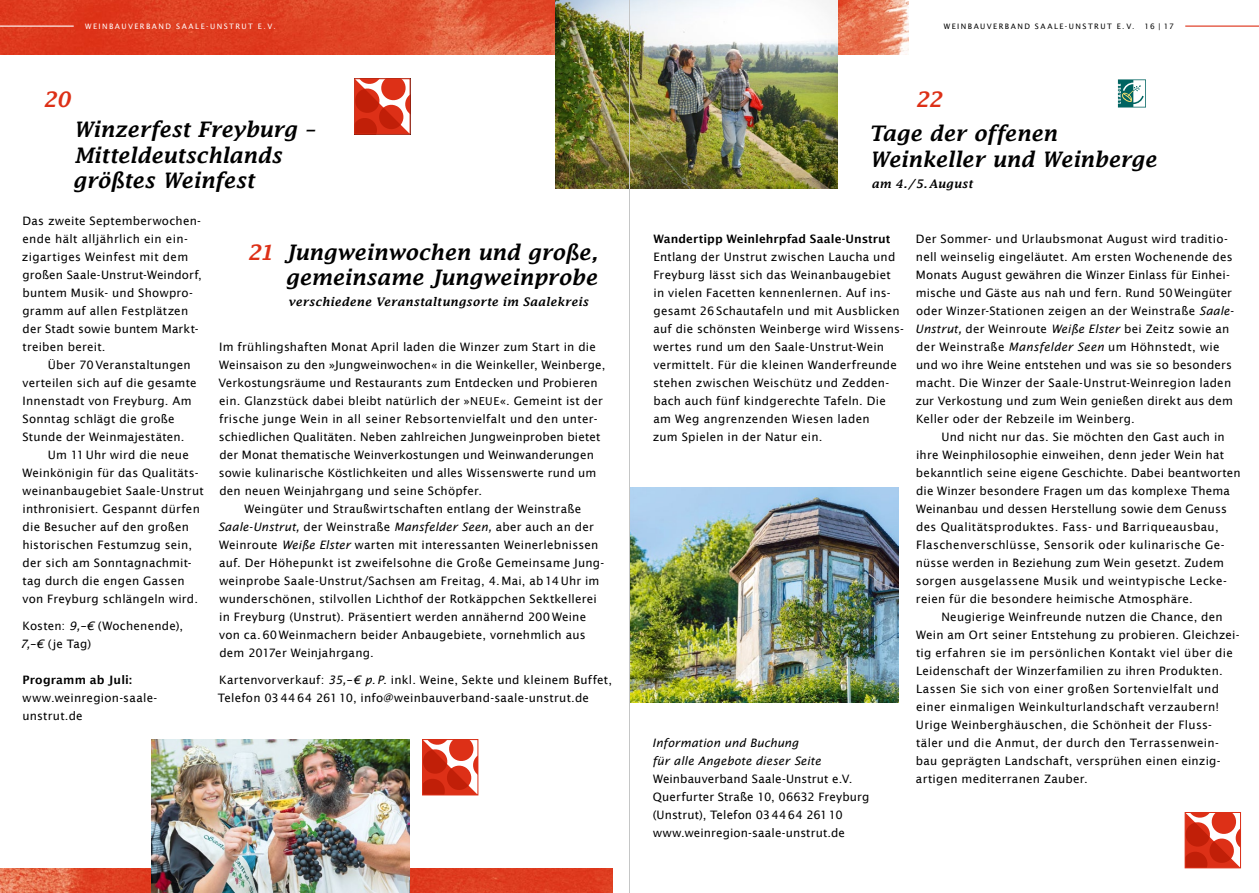
<style>
.page{position:relative;width:1259px;height:893px;background:#fff}
.page>*{position:absolute;margin:0;border:0;box-sizing:border-box;transform-origin:0 0}
.t1{font:italic 600 21px/25.5px "Lucida Fax";color:#000}
.t2{font:italic 600 21px "Lucida Fax";color:#dd3017}
.t3{font:11.7px/18px "Lucida Sans";letter-spacing:.02em;color:#000}
.t4{font:italic 11.7px/18px "Lucida Sans";letter-spacing:.01em;color:#000}
.t5{font:italic 600 11.7px "Lucida Fax";letter-spacing:.03em;color:#000}
.t6{font:600 11.7px "Lucida Sans";letter-spacing:.005em;color:#000}
.t7{font:7.5px "Lucida Sans";letter-spacing:.195em;color:#000}
.t8{font:7.5px "Lucida Sans";letter-spacing:.195em;color:#fff}
.s1{font-style:italic}
.s2{font-size:10.8px}
.s3{font-style:normal}
</style>
<div class="page">
<img style="left:0;top:0;width:556px;height:54px">
<img style="left:838px;top:0;width:70px;height:54px">
<img style="left:0;top:868px;width:612px;height:25px">
<svg style="left:356px;top:80px;width:52px;height:53px"></svg>
<div style="left:354px;top:78px;width:56px;height:57px;border:1px solid #dd3017"></div>
<svg style="left:424px;top:741px;width:52px;height:52px"></svg>
<div style="left:422px;top:739px;width:56px;height:56px;border:1px solid #dd3017"></div>
<svg style="left:1186px;top:814px;width:53px;height:52px"></svg>
<div style="left:1184px;top:812px;width:57px;height:56px;border:1px solid #dd3017"></div>
<img style="left:556px;top:0;width:282px;height:189px">
<hr style="left:1185px;top:26px;width:74px;height:1px;background:#dd3017">
<hr style="left:0;top:26px;width:74px;height:1px;background:#fff">
<img style="left:152px;top:739px;width:258px;height:154px">
<img style="left:630px;top:488px;width:268px;height:214px">
<svg style="left:1118px;top:79px;width:28px;height:28px"></svg>
<hr style="left:629px;top:0;width:1px;height:893px;background:#c5c6c6">
<p class="t8" style="left:85px;top:22px;width:192px">We inb auve rb and Saale-U nstrut e . V.</p>
<p class="t7" style="left:944px;top:22px;width:192px">We inb auverb and Saale-U nstrut e . V.</p>
<p class="t7" style="left:1144px;top:22px;width:31px">16 | 17</p>
<h1 class="t2" style="left:43px;top:88px;width:29px">20</h1>
<h1 class="t2" style="left:915px;top:88px;width:28px">22</h1>
<h1 class="t1" style="left:73px;top:117px;width:244px">Winzerfest Freyburg –<br>Mitteldeutschlands größtes Weinfest</h1>
<p class="t3" style="left:22px;top:212px;width:182px">Das zweite Septemberwochen&shy;ende hält alljährlich ein ein&shy;zigartiges Weinfest mit dem großen Saale-U nstrut-Weindorf, buntem Musik- und Showpro&shy;gramm auf allen Festplätzen der Stadt sowie buntem Markt&shy;treiben bereit.</p>
<p class="t3" style="left:22px;top:356px;width:176px;text-indent:25px">Über 70 Veranstaltungen verteilen sich auf die gesamte<br>I nnenstadt von Freyburg. Am<br>Sonntag schlägt die große<br>Stunde der Weinmajestäten.</p>
<p class="t3" style="left:22px;top:446px;width:183px;text-indent:25px">Um 11 Uhr wird die neue<br>Weinkönigin für das Qualitäts&shy;weinanbaugebiet Saale-U nstrut inthronisiert. Gespannt dürfen die Besucher auf den großen historischen Festumzug sein, der sich am Sonntagnachmit&shy;tag durch die engen Gassen von Freyburg schlängeln wird.</p>
<p class="t3" style="left:20px;top:617px;width:165px">Kosten: <span class="s1">9,–€</span> (Wochenende),<br><span class="s1">7,–€</span> (je Tag)</p>
<p class="t6" style="left:22px;top:673px;width:111px">Programm ab Juli:</p>
<p class="t3" style="left:22px;top:689px;width:136px">www.weinregion-saale&shy;unstrut.de</p>
<h1 class="t2" style="left:247px;top:241px;width:28px">21</h1>
<h1 class="t1" style="left:285px;top:239px;width:314px">Jungweinwochen und große, gemeinsame Jungweinprobe</h1>
<p class="t5" style="left:288px;top:295px;width:301px">verschiedene Veranstaltungsorte im Saalekreis</p>
<p class="t3" style="left:219px;top:338px;width:378px">I m frühlingshaften Monat April laden die Winzer zum Start in die</p>
<p class="t3" style="left:219px;top:356px;width:387px">Weinsaison zu den »Jungweinwochen« in die Weinkeller, Weinberge,</p>
<p class="t3" style="left:219px;top:374px;width:381px">Verkostungsräume und Restaurants zum Entdecken und Probieren</p>
<p class="t3" style="left:219px;top:392px;width:385px">ein. Glanzstück dabei bleibt natürlich der »<span class="s2">N EU E</span>«. Gemeint ist der</p>
<p class="t3" style="left:219px;top:410px;width:380px">frische junge Wein in all seiner Rebsortenvielfalt und den unter-</p>
<p class="t3" style="left:219px;top:428px;width:383px">schiedlichen Qualitäten. Neben zahlreichen Jungweinproben bietet</p>
<p class="t3" style="left:219px;top:446px;width:376px">der Monat thematische Weinverkostungen und Weinwanderungen</p>
<p class="t3" style="left:219px;top:464px;width:379px">sowie kulinarische Köstlichkeiten und alles Wissenswerte rund um</p>
<p class="t3" style="left:219px;top:482px;width:264px">den neuen Weinjahrgang und seine Schöpfer.</p>
<p class="t3" style="left:244px;top:500px;width:338px">Weingüter und Straußwirtschaften entlang der Weinstraße</p>
<p class="t4" style="left:218px;top:518px;width:377px">Saale-Unstrut, <span class="s3">der Weinstraße</span> Mansfelder Seen, <span class="s3">aber auch an der</span></p>
<p class="t3" style="left:219px;top:536px;width:381px">Weinroute <span class="s1">Weiße Elster</span> warten mit interessanten Weinerlebnissen</p>
<p class="t3" style="left:219px;top:554px;width:387px">auf. Der Höhepunkt ist zweifelsohne die Große Gemeinsame Jung-</p>
<p class="t3" style="left:219px;top:572px;width:381px">weinprobe Saale-U nstrut/Sachsen am Freitag, 4. Mai, ab14 U hr im</p>
<p class="t3" style="left:219px;top:590px;width:379px">wunderschönen, stilvollen Lichthof der Rotkäppchen Sektkellerei</p>
<p class="t3" style="left:219px;top:608px;width:368px">in Freyburg (U nstrut). Präsentiert werden annähernd 200 Weine</p>
<p class="t3" style="left:219px;top:626px;width:368px">von ca.60 Weinmachern beider Anbaugebiete, vornehmlich aus</p>
<p class="t3" style="left:219px;top:644px;width:156px">dem 2017er Weinjahrgang.</p>
<p class="t3" style="left:218px;top:671px;width:396px">Kartenvorverkauf: <span class="s1">35,–€ p. P.</span> inkl. Weine, Sekte und kleinem Buffet,<br>Telefon 034464 26110, info@weinbauverband-saale-unstrut.de</p>
<h1 class="t1" style="left:869px;top:121px;width:289px">Tage der offenen<br>Weinkeller und Weinberge</h1>
<p class="t5" style="left:871px;top:177px;width:103px">am 4./5. August</p>
<p class="t6" style="left:653px;top:232px;width:239px">Wandertipp Weinlehrpfad Saale-Unstrut</p>
<p class="t3" style="left:653px;top:248px;width:252px">Entlang der U nstrut zwischen Laucha und Freyburg lässt sich das Weinanbaugebiet<br>in vielen Facetten kennenlernen. Auf ins&shy;gesamt 26 Schautafeln und mit Ausblicken auf die schönsten Weinberge wird Wissens&shy;wertes rund um den Saale-U nstrut-Wein vermittelt. Für die kleinen Wanderfreunde stehen zwischen Weischütz und Zedden&shy;bach auch fünf kindgerechte Tafeln. Die am Weg angrenzenden Wiesen laden<br>zum Spielen in der Natur ein.</p>
<p class="t4" style="left:652px;top:734px;width:170px">Information und Buchung<br>für alle Angebote dieser Seite</p>
<p class="t3" style="left:652px;top:770px;width:218px">Weinbauverband Saale-U nstrut e.V.<br>Querfurter Straße 10, 06632 Freyburg (U nstrut), Telefon 034464 26110 www.weinregion-saale-unstrut.de</p>
<p class="t3" style="left:915px;top:230px;width:320px">Der Sommer- und U rlaubsmonat August wird traditio&shy;nell weinselig eingeläutet. Am ersten Wochenende des Monats August gewähren die Winzer Einlass für Einhei&shy;mische und Gäste aus nah und fern. Rund 50 Weingüter oder Winzer-Stationen zeigen an der Weinstraße <span class="s1">Saale-Unstrut,</span> der Weinroute <span class="s1">Weiße Elster</span> bei Zeitz sowie an der Weinstraße <span class="s1">Mansfelder Seen</span> um H öhnstedt, wie und wo ihre Weine entstehen und was sie so besonders macht. Die Winzer der Saale-U nstrut-Weinregion laden zur Verkostung und zum Wein genießen direkt aus dem Keller oder der Rebzeile im Weinberg.</p>
<p class="t3" style="left:941px;top:428px;width:285px">U nd nicht nur das. Sie möchten den Gast auch in</p>
<p class="t3" style="left:916px;top:446px;width:310px">ihre Weinphilosophie einweihen, denn jeder Wein hat</p>
<p class="t3" style="left:916px;top:464px;width:326px">bekanntlich seine eigene Geschichte. Dabei beantworten</p>
<p class="t3" style="left:916px;top:482px;width:315px">die Winzer besondere Fragen um das komplexe Thema</p>
<p class="t3" style="left:916px;top:500px;width:312px">Weinanbau und dessen Herstellung sowie dem Genuss</p>
<p class="t3" style="left:916px;top:518px;width:304px">des Qualitätsproduktes. Fass- und Barriqueausbau,</p>
<p class="t3" style="left:916px;top:536px;width:310px">Flaschenverschlüsse, Sensorik oder kulinarische Ge-</p>
<p class="t3" style="left:916px;top:554px;width:309px">nüsse werden in Beziehung zum Wein gesetzt. Zudem</p>
<p class="t3" style="left:916px;top:572px;width:312px">sorgen ausgelassene Musik und weintypische Lecke-</p>
<p class="t3" style="left:916px;top:590px;width:278px">reien für die besondere heimische Atmosphäre.</p>
<p class="t3" style="left:941px;top:608px;width:283px">Neugierige Weinfreunde nutzen die Chance, den</p>
<p class="t3" style="left:916px;top:626px;width:325px">Wein am Ort seiner Entstehung zu probieren. Gleichzei-</p>
<p class="t3" style="left:916px;top:644px;width:318px">tig erfahren sie im persönlichen Kontakt viel über die</p>
<p class="t3" style="left:916px;top:662px;width:308px">Leidenschaft der Winzerfamilien zu ihren Produkten.</p>
<p class="t3" style="left:916px;top:680px;width:305px">Lassen Sie sich von einer großen Sortenvielfalt und</p>
<p class="t3" style="left:916px;top:698px;width:305px">einer einmaligen Weinkulturlandschaft verzaubern!</p>
<p class="t3" style="left:916px;top:716px;width:298px">U rige Weinberghäuschen, die Schönheit der Fluss-</p>
<p class="t3" style="left:916px;top:734px;width:304px">täler und die Anmut, der durch den Terrassenwein-</p>
<p class="t3" style="left:916px;top:752px;width:306px">bau geprägten Landschaft, versprühen einen einzig-</p>
<p class="t3" style="left:916px;top:770px;width:173px">artigen mediterranen Zauber.</p>
</div>
